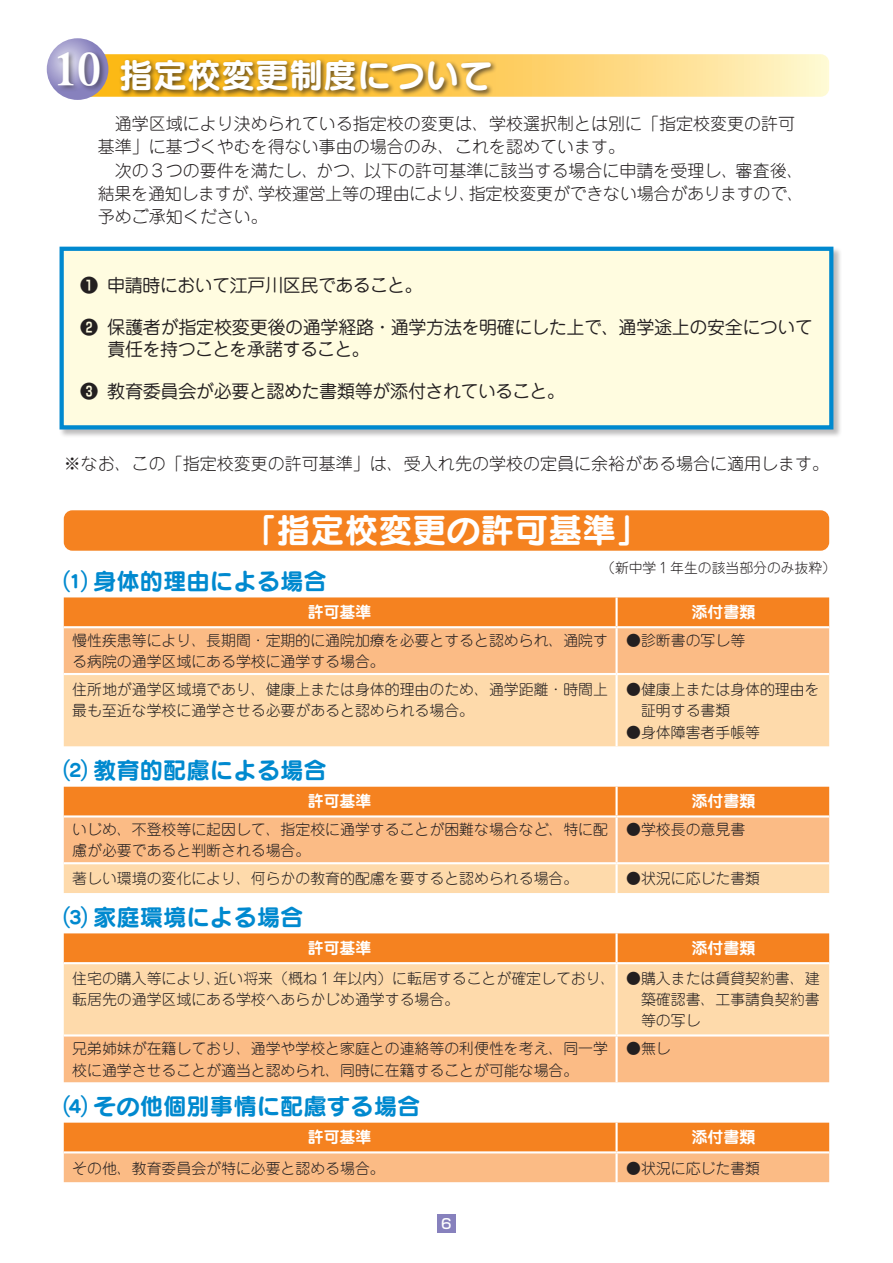
<style>
.page{position:relative;width:893px;height:1263px;background:#fff}
.page>*{position:absolute;margin:0;border:0;box-sizing:border-box;transform-origin:0 0}
.t1{font:46.8px "DF Lei Ga So Std W7";color:#fff}
.t2{font:34.05px "Seurat Pro B";color:#fff}
.t3{font:23.4px "Seurat Pro B";color:#0089cf}
.t4{font:18px/21.3px "Jun 201 Pro";letter-spacing:-.025em;color:#231f20}
.t5{font:300 16.95px/23.4px "Jun 101 Pro";color:#231f20}
.t6{font:700 15.9px "Jun 501 Pro";color:#fff}
.t7{font:300 14.85px/21.3px "Jun 101 Pro";color:#231f20}
.t8{font:300 13.8px "Jun 101 Pro";color:#231f20}
.t9{font:500 13.8px "Shin Go Pro";color:#fff}
.s1{font-family:"Shin Go Pro De";font-weight:700}
</style>
<div class="page">
<div style="left:64px;top:510px;width:765px;height:41px;background:#f58220;border-radius:9px"></div>
<svg style="left:64px;top:597px;width:765px;height:76px;background:#f8a55f"></svg>
<div style="left:64px;top:675px;width:765px;height:71px;background:#fedaab"></div>
<hr style="left:615px;top:597px;width:3px;height:29px;background:#fff">
<hr style="left:64px;top:626px;width:553px;height:2px;background:#fff">
<hr style="left:617px;top:626px;width:212px;height:2px;background:#fff">
<hr style="left:615px;top:628px;width:3px;height:45px;background:#fff">
<hr style="left:615px;top:675px;width:3px;height:71px;background:#fff">
<svg style="left:64px;top:787px;width:765px;height:106px;background:#fab475"></svg>
<hr style="left:615px;top:787px;width:3px;height:28px;background:#fff">
<hr style="left:64px;top:815px;width:553px;height:2px;background:#fff">
<hr style="left:617px;top:815px;width:212px;height:2px;background:#fff">
<hr style="left:615px;top:817px;width:3px;height:45px;background:#fff">
<hr style="left:64px;top:862px;width:553px;height:2px;background:#fff">
<hr style="left:617px;top:862px;width:212px;height:2px;background:#fff">
<hr style="left:615px;top:864px;width:3px;height:29px;background:#fff">
<div style="left:64px;top:933px;width:765px;height:29px;background:#f58220"></div>
<div style="left:64px;top:964px;width:765px;height:70px;background:#fedaab"></div>
<div style="left:64px;top:1036px;width:765px;height:46px;background:#fbbb85"></div>
<hr style="left:615px;top:933px;width:3px;height:29px;background:#fff">
<hr style="left:615px;top:964px;width:3px;height:70px;background:#fff">
<hr style="left:615px;top:1036px;width:3px;height:46px;background:#fff">
<svg style="left:64px;top:1123px;width:765px;height:59px;background:#f89f54"></svg>
<hr style="left:615px;top:1123px;width:3px;height:28px;background:#fff">
<hr style="left:64px;top:1151px;width:553px;height:2px;background:#fff">
<hr style="left:617px;top:1151px;width:212px;height:2px;background:#fff">
<hr style="left:615px;top:1153px;width:3px;height:29px;background:#fff">
<svg style="left:92px;top:54px;width:737px;height:43px;background:#fedc88"></svg>
<div style="left:118px;top:58px;width:380px;height:39px;background:#231f20;opacity:.7"></div>
<div style="left:59px;top:246px;width:783px;height:192px;background:#231f20;opacity:.3"></div>
<div style="left:60px;top:247px;width:773px;height:182px;background:#fffce0;border:4px solid #0089cf"></div>
<div style="left:437px;top:1214px;width:19px;height:19px;background:#8781bd"></div>
<svg style="left:47px;top:38px;width:61px;height:62px"></svg>
<div style="left:56px;top:50px;width:51px;height:42px;background:#231f20;opacity:.5"></div>
<h1 class="t1" style="left:54px;top:44px;width:48px">10</h1>
<h2 class="t2" style="left:119px;top:51px;width:376px">指定校変更制度について</h2>
<p class="t5" style="left:98px;top:110px;width:708px">　通学区域により決められている指定校の変更は、学校選択制とは別に「指定校変更の許可基準」に基づくやむを得ない事由の場合のみ、これを認めています。<br>　次の３つの要件を満たし、かつ、以下の許可基準に該当する場合に申請を受理し、審査後、結果を通知しますが、学校運営上等の理由により、指定校変更ができない場合がありますので、予めご承知ください。</p>
<p class="t4" style="left:80px;top:272px;width:344px"><span class="s1">❶</span> 申請時において江戸川区民であること。</p>
<p class="t4" style="left:107px;top:315px;width:707px;text-indent:-27px"><span class="s1">❷</span> 保護者が指定校変更後の通学経路・通学方法を明確にした上で、通学途上の安全について責任を持つことを承諾すること。</p>
<p class="t4" style="left:80px;top:379px;width:486px"><span class="s1">❸</span> 教育委員会が必要と認めた書類等が添付されていること。</p>
<p class="t5" style="left:64px;top:450px;width:767px">※なお、この「指定校変更の許可基準」は、受入れ先の学校の定員に余裕がある場合に適用します。</p>
<h2 class="t2" style="left:242px;top:506px;width:410px">「指定校変更の許可基準」</h2>
<p class="t8" style="left:601px;top:557px;width:236px">（新中学１年生の該当部分のみ抜粋）</p>
<h3 class="t3" style="left:64px;top:565px;width:265px">⑴ 身体的理由による場合</h3>
<p class="t6" style="left:308px;top:599px;width:65px">許可基準</p>
<p class="t6" style="left:691px;top:599px;width:65px">添付書類</p>
<p class="t7" style="left:72px;top:628px;width:537px">慢性疾患等により、長期間・定期的に通院加療を必要とすると認められ、通院する病院の通学区域にある学校に通学する場合。</p>
<p class="t7" style="left:626px;top:628px;width:121px">●診断書の写し等</p>
<p class="t7" style="left:72px;top:677px;width:537px">住所地が通学区域境であり、健康上または身体的理由のため、通学距離・時間上最も至近な学校に通学させる必要があると認められる場合。</p>
<p class="t7" style="left:641px;top:677px;width:180px;text-indent:-15px">●健康上または身体的理由を証明する書類</p>
<p class="t7" style="left:626px;top:720px;width:135px">●身体障害者手帳等</p>
<h3 class="t3" style="left:64px;top:754px;width:265px">⑵ 教育的配慮による場合</h3>
<p class="t6" style="left:308px;top:788px;width:65px">許可基準</p>
<p class="t6" style="left:691px;top:788px;width:65px">添付書類</p>
<p class="t7" style="left:72px;top:817px;width:537px">いじめ、不登校等に起因して、指定校に通学することが困難な場合など、特に配慮が必要であると判断される場合。</p>
<p class="t7" style="left:626px;top:817px;width:121px">●学校長の意見書</p>
<p class="t7" style="left:72px;top:866px;width:507px">著しい環境の変化により、何らかの教育的配慮を要すると認められる場合。</p>
<p class="t7" style="left:626px;top:866px;width:135px">●状況に応じた書類</p>
<h3 class="t3" style="left:64px;top:901px;width:241px">⑶ 家庭環境による場合</h3>
<p class="t6" style="left:308px;top:935px;width:65px">許可基準</p>
<p class="t6" style="left:691px;top:935px;width:65px">添付書類</p>
<p class="t7" style="left:72px;top:966px;width:545px">住宅の購入等により、近い将来（概ね１年以内）に転居することが確定しており、転居先の通学区域にある学校へあらかじめ通学する場合。</p>
<p class="t7" style="left:641px;top:966px;width:180px;text-align:justify;text-indent:-15px">●購入または賃貸契約書、建築確認書、工事請負契約書等の写し</p>
<p class="t7" style="left:72px;top:1036px;width:537px">兄弟姉妹が在籍しており、通学や学校と家庭との連絡等の利便性を考え、同一学校に通学させることが適当と認められ、同時に在籍することが可能な場合。</p>
<p class="t7" style="left:626px;top:1036px;width:46px">●無し</p>
<h3 class="t3" style="left:64px;top:1090px;width:358px">⑷ その他個別事情に配慮する場合</h3>
<p class="t6" style="left:308px;top:1124px;width:65px">許可基準</p>
<p class="t6" style="left:691px;top:1124px;width:65px">添付書類</p>
<p class="t7" style="left:72px;top:1155px;width:314px">その他、教育委員会が特に必要と認める場合。</p>
<p class="t7" style="left:626px;top:1155px;width:135px">●状況に応じた書類</p>
<p class="t9" style="left:440px;top:1212px;width:15px">６</p>
</div>
